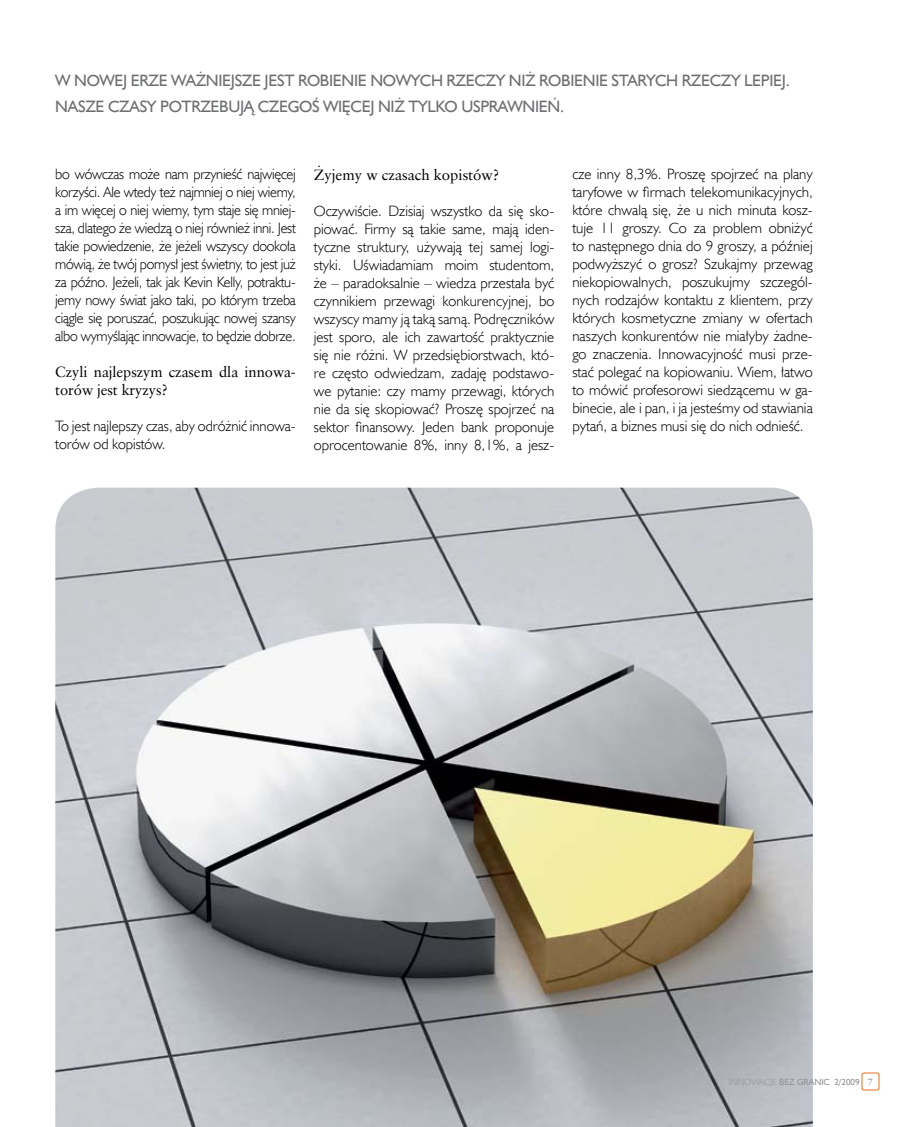
<style>
.page{position:relative;width:915px;height:1127px;background:#fff}
.page>*{position:absolute;margin:0;border:0;box-sizing:border-box;transform-origin:0 0}
.t1{font:16.5px "Humanst 521 EU";letter-spacing:-.02em;color:#6d6f71}
.t2{font:15px/18px "Humanst 521 Lt EU";color:#000;text-align:justify}
.t3{font:15px/18px "Humanst 521 Lt EU";color:#000;text-align:justify;scale:.96 1}
.t4{font:15px/18px "Class Garmnd EU";letter-spacing:-.005em;color:#000}
.t5{font:9px "Humanst 521 EU";color:#939598}
.t6{font:9px "Class Garmnd EU";color:#808285}
.s1{font-family:"Humanst 521 Lt EU"}
</style>
<div class="page">
<img style="left:55px;top:488px;width:757px;height:639px">
<div style="left:861px;top:1073px;width:17px;height:17px;border:1px solid #e36f1e;border-radius:2px"></div>
<p class="t1" style="left:55px;top:71px;width:86px">W NOWEJ ERZE</p>
<p class="t1" style="left:171px;top:71px;width:73px">WAŻNIEJSZE</p>
<p class="t1" style="left:264px;top:71px;width:526px">JEST ROBIE NIE NOWYCH RZECZY NIŻ ROBIE NIE STARYCH RZECZY LEPIEJ.</p>
<p class="t1" style="left:55px;top:96px;width:33px">NASZE</p>
<p class="t1" style="left:108px;top:96px;width:457px">CZASY POTRZE BUJĄ CZEGOŚ WI ĘCEJ NIŻ TYLKO USPRAWNIEŃ .</p>
<p class="t3" style="left:55px;top:164px;width:252px">bo wówczas może nam przynieść najwięcej korzyści. Ale wtedy też najmniej o niej wiemy, a im więcej o niej wiemy, tym staje się mniej&shy;sza, dlatego że wiedzą o niej również inni. Jest takie powiedzenie, że jeżeli wszyscy dookoła mówią, że twój pomysł jest świetny, to jest już za późno. Jeżeli, tak jak Kevin Kelly, potraktu&shy;jemy nowy świat jako taki, po którym trzeba ciągle się poruszać, poszukując nowej szansy albo wymyślając innowacje, to będzie dobrze.</p>
<p class="t4" style="left:55px;top:362px;width:242px">Czyli najlepszym czasem dla innowa&shy;torów jest kryzys?</p>
<p class="t2" style="left:55px;top:416px;width:242px">To jest najlepszy czas, aby odróżnić innowa&shy;torów od kopistów.</p>
<p class="t4" style="left:314px;top:166px;width:187px">Żyjemy w czasach kopistów?</p>
<p class="t2" style="left:314px;top:201px;width:242px">Oczywiście. Dzisiaj wszystko da się sko&shy;piować. Firmy są takie same, mają iden&shy;tyczne struktury, używają tej samej logi&shy;styki. Uświadamiam moim studentom, że – paradoksalnie – wiedza przestała być czynnikiem przewagi konkurencyjnej, bo wszyscy mamy ją taką samą. Podręczników jest sporo, ale ich zawartość praktycznie się nie różni. W przedsiębiorstwach, któ&shy;re często odwiedzam, zadaję podstawo&shy;we pytanie: czy mamy przewagi, których nie da się skopiować? Proszę spojrzeć na sektor finansowy. Jeden bank proponuje oprocentowanie 8%, inny 8,1%, a jesz-</p>
<p class="t2" style="left:572px;top:164px;width:242px">cze inny 8,3%. Proszę spojrzeć na plany taryfowe w firmach telekomunikacyjnych, które chwalą się, że u nich minuta kosz&shy;tuje 11 groszy. Co za problem obniżyć to następnego dnia do 9 groszy, a później podwyższyć o grosz? Szukajmy przewag niekopiowalnych, poszukujmy szczegól&shy;nych rodzajów kontaktu z klientem, przy których kosmetyczne zmiany w ofertach naszych konkurentów nie miałyby żadne&shy;go znaczenia. Innowacyjność musi prze&shy;stać polegać na kopiowaniu. Wiem, łatwo to mówić profesorowi siedzącemu w ga&shy;binecie, ale i pan, i ja jesteśmy od stawiania pytań, a biznes musi się do nich odnieść.</p>
<p class="t5" style="left:728px;top:1076px;width:133px"><span class="s1">i nnowacje</span> BEZ GRAN IC 2/2009</p>
<p class="t6" style="left:867px;top:1076px;width:7px">7</p>
</div>
